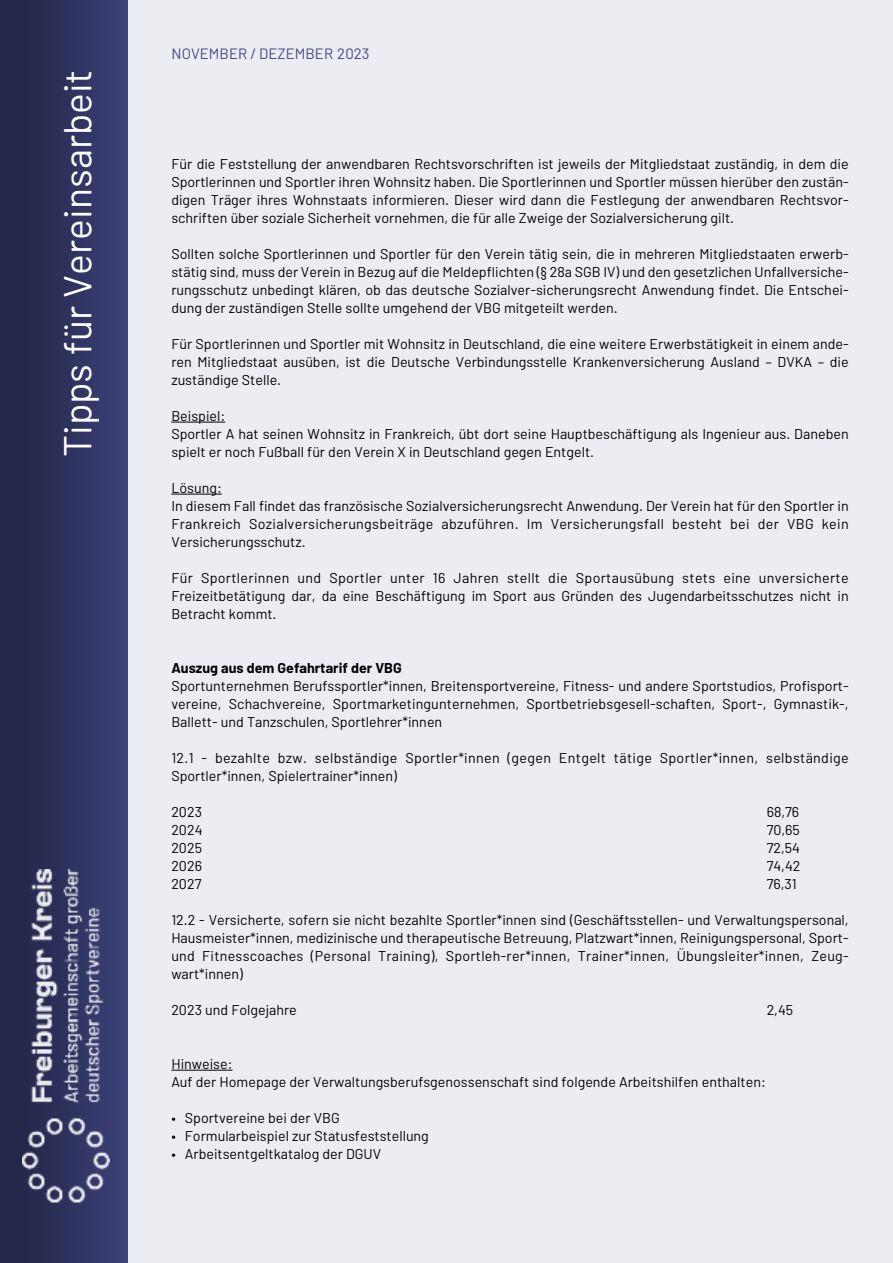
<style>
.page{position:relative;width:893px;height:1263px;background:#ecedf3}
.page>*{position:absolute;margin:0;border:0;box-sizing:border-box;transform-origin:0 0}
.t1{font:39px "Barlow";color:#fff}
.t2{font:15px "Barlow";color:#434782}
.t3{font:14.25px/18px "Barlow";color:#000;text-align:justify}
.t4{font:14.25px/18px "Barlow";letter-spacing:.025em;color:#000}
.t5{font:700 14.25px "Barlow";color:#000}
</style>
<div class="page">
<img style="left:0;top:0;width:128px;height:1263px">
<img style="left:22px;top:870px;width:88px;height:334px">
<hr style="left:171px;top:422px;width:54px;height:1px;background:#000">
<hr style="left:171px;top:494px;width:51px;height:1px;background:#000">
<hr style="left:171px;top:1070px;width:62px;height:1px;background:#000">
<h1 class="t1" style="left:53px;top:457px;width:389px;rotate:-90deg">Tipps für Vereinsarbeit</h1>
<p class="t2" style="left:172px;top:44px;width:199px">NOVEMBER / DEZEMBER 2023</p>
<p class="t3" style="left:171px;top:154px;width:679px">Für die Feststellung der anwendbaren Rechtsvorschriften ist jeweils der Mitgliedstaat zuständig, in dem die Sportlerinnen und Sportler ihren Wohnsitz haben. Die Sportlerinnen und Sportler müssen hierüber den zustän&shy;digen Träger ihres Wohnstaats informieren. Dieser wird dann die Festlegung der anwendbaren Rechtsvor&shy;schriften über soziale Sicherheit vornehmen, die für alle Zweige der Sozialversicherung gilt.</p>
<p class="t3" style="left:171px;top:244px;width:679px">Sollten solche Sportlerinnen und Sportler für den Verein tätig sein, die in mehreren Mitgliedstaaten erwerb&shy;stätig sind, muss der Verein in Bezug auf die Meldepflichten (§ 28a SGB IV) und den gesetzlichen Unfallversiche&shy;rungsschutz unbedingt klären, ob das deutsche Sozialver-sicherungsrecht Anwendung findet. Die Entschei&shy;dung der zuständigen Stelle sollte umgehend der VBG mitgeteilt werden.</p>
<p class="t3" style="left:171px;top:334px;width:679px">Für Sportlerinnen und Sportler mit Wohnsitz in Deutschland, die eine weitere Erwerbstätigkeit in einem ande&shy;ren Mitgliedstaat ausüben, ist die Deutsche Verbindungsstelle Krankenversicherung Ausland – DVKA – die zuständige Stelle.</p>
<p class="t3" style="left:171px;top:406px;width:679px;text-align:left">Beispiel:<br>Sportler A hat seinen Wohnsitz in Frankreich, übt dort seine Hauptbeschäftigung als Ingenieur aus. Daneben spielt er noch Fußball für den Verein X in Deutschland gegen Entgelt.</p>
<p class="t3" style="left:171px;top:478px;width:679px;text-align:left">Lösung:<br>In diesem Fall findet das französische Sozialversicherungsrecht Anwendung. Der Verein hat für den Sportler in Frankreich Sozialversicherungsbeiträge abzuführen. Im Versicherungsfall besteht bei der VBG kein Versicherungsschutz.</p>
<p class="t3" style="left:171px;top:568px;width:679px">Für Sportlerinnen und Sportler unter 16 Jahren stellt die Sportausübung stets eine unversicherte Freizeitbetätigung dar, da eine Beschäftigung im Sport aus Gründen des Jugendarbeitsschutzes nicht in Betracht kommt.</p>
<p class="t5" style="left:171px;top:659px;width:232px">Auszug aus dem Gefahrtarif der VBG</p>
<p class="t3" style="left:171px;top:676px;width:679px">Sportunternehmen Berufssportler*innen, Breitensportvereine, Fitness- und andere Sportstudios, Profisport&shy;vereine, Schachvereine, Sportmarketingunternehmen, Sportbetriebsgesell-schaften, Sport-, Gymnastik-, Ballett- und Tanzschulen, Sportlehrer*innen</p>
<p class="t4" style="left:171px;top:748px;width:679px">12.1 - bezahlte bzw. selbständige Sportler*innen (gegen Entgelt tätige Sportler*innen, selbständige<br>Sportler*innen, Spielertrainer*innen)</p>
<p class="t3" style="left:171px;top:802px;width:32px">2023</p>
<p class="t3" style="left:767px;top:802px;width:34px">68,76</p>
<p class="t3" style="left:171px;top:820px;width:33px">2024</p>
<p class="t3" style="left:767px;top:820px;width:35px">70,65</p>
<p class="t3" style="left:171px;top:838px;width:32px">2025</p>
<p class="t3" style="left:767px;top:838px;width:35px">72,54</p>
<p class="t3" style="left:171px;top:856px;width:32px">2026</p>
<p class="t3" style="left:767px;top:856px;width:35px">74,42</p>
<p class="t3" style="left:171px;top:874px;width:32px">2027</p>
<p class="t3" style="left:767px;top:874px;width:32px">76,31</p>
<p class="t3" style="left:171px;top:910px;width:679px">12.2 - Versicherte, sofern sie nicht bezahlte Sportler*innen sind (Geschäftsstellen- und Verwaltungspersonal, Hausmeister*innen, medizinische und therapeutische Betreuung, Platzwart*innen, Reinigungspersonal, Sport&shy;und Fitnesscoaches (Personal Training), Sportleh-rer*innen, Trainer*innen, Übungsleiter*innen, Zeug&shy;wart*innen)</p>
<p class="t3" style="left:171px;top:1000px;width:127px">2023 und Folgejahre</p>
<p class="t3" style="left:767px;top:1000px;width:28px">2,45</p>
<p class="t3" style="left:171px;top:1054px;width:596px">Hinweise:<br>Auf der Homepage der Verwaltungsberufsgenossenschaft sind folgende Arbeitshilfen enthalten:</p>
<p class="t3" style="left:171px;top:1108px;width:170px">• Sportvereine bei der VBG</p>
<p class="t3" style="left:171px;top:1126px;width:259px">• Formularbeispiel zur Statusfeststellung</p>
<p class="t3" style="left:171px;top:1144px;width:211px">• Arbeitsentgeltkatalog der DGUV</p>
</div>
